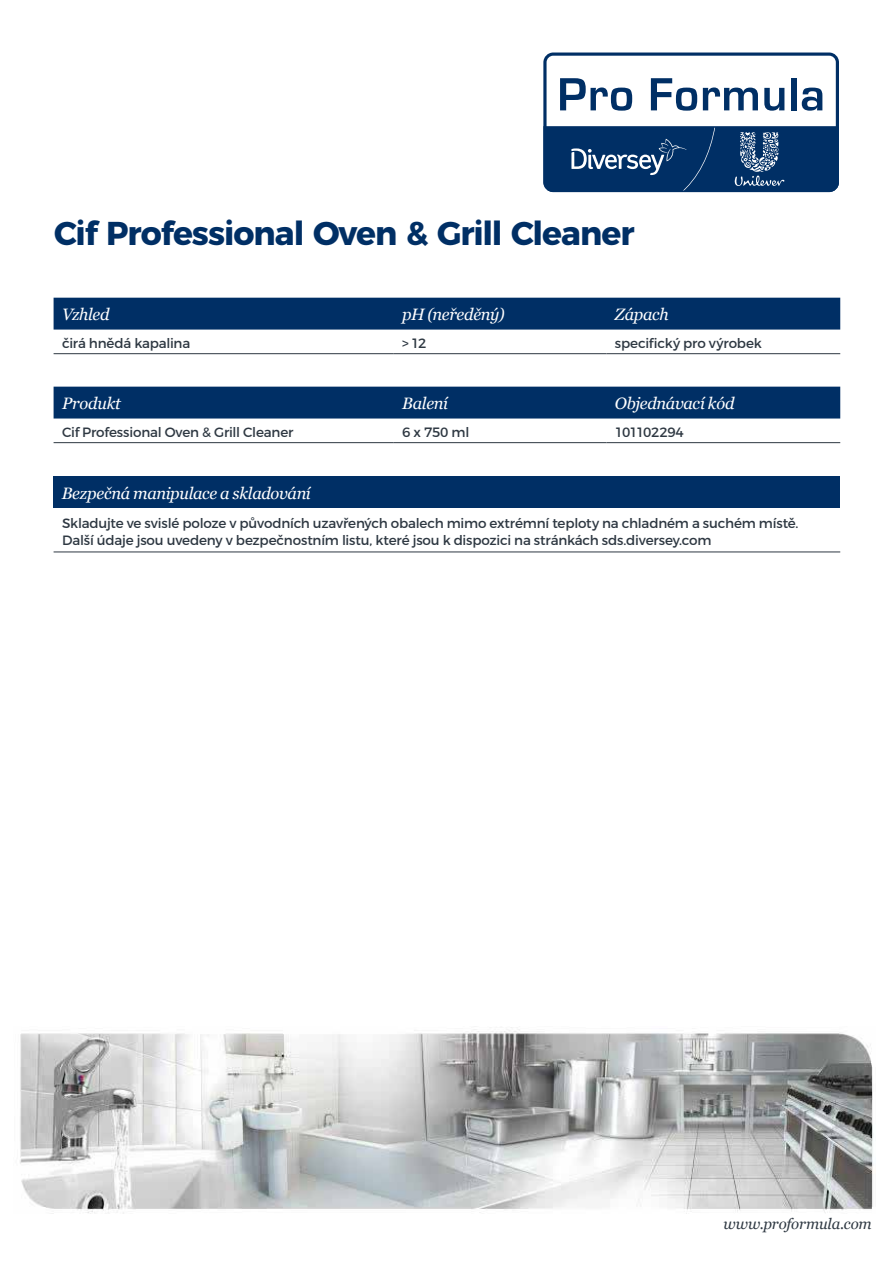
<style>
.page{position:relative;width:893px;height:1263px;background:#fff}
.page>*{position:absolute;margin:0;border:0;box-sizing:border-box;transform-origin:0 0}
.t1{font:700 33px "Montserrat";letter-spacing:-.03em;color:#002f65}
.t2{font:italic 16.5px "Georgia";letter-spacing:-.02em;color:#fff}
.t3{font:italic 15px "Georgia";letter-spacing:-.01em;color:#2e3842}
.t4{font:13.5px/16.5px "Montserrat";letter-spacing:-.015em;color:#2e3842}
.t5{font:13.5px "Montserrat";letter-spacing:-.045em;color:#2e3842}
</style>
<div class="page">
<img style="left:20px;top:1027px;width:854px;height:186px">
<svg style="left:543px;top:53px;width:296px;height:139px"></svg>
<div style="left:54px;top:387px;width:786px;height:31px;background:#002f65"></div>
<hr style="left:54px;top:442px;width:340px;height:1px;background:#2e3842">
<hr style="left:394px;top:442px;width:212px;height:1px;background:#2e3842">
<hr style="left:606px;top:442px;width:234px;height:1px;background:#2e3842">
<div style="left:54px;top:298px;width:786px;height:32px;background:#002f65"></div>
<hr style="left:54px;top:353px;width:340px;height:1px;background:#2e3842">
<hr style="left:394px;top:353px;width:212px;height:1px;background:#2e3842">
<hr style="left:606px;top:353px;width:234px;height:1px;background:#2e3842">
<div style="left:54px;top:476px;width:786px;height:31px;background:#002f65"></div>
<hr style="left:54px;top:552px;width:786px;height:1px;background:#2e3842">
<h1 class="t1" style="left:54px;top:206px;width:582px">Cif Professional Oven &amp; Grill Cleaner</h1>
<p class="t2" style="left:62px;top:302px;width:49px">Vzhled</p>
<p class="t2" style="left:402px;top:302px;width:104px">pH (neředěný)</p>
<p class="t2" style="left:615px;top:302px;width:55px">Zápach</p>
<p class="t4" style="left:62px;top:334px;width:130px">čirá hnědá kapalina</p>
<p class="t4" style="left:402px;top:334px;width:26px">&gt; 12</p>
<p class="t4" style="left:615px;top:334px;width:148px">specifický pro výrobek</p>
<p class="t2" style="left:62px;top:391px;width:60px">Produkt</p>
<p class="t2" style="left:402px;top:391px;width:47px">Balení</p>
<p class="t2" style="left:615px;top:391px;width:121px">Objednávací kód</p>
<p class="t4" style="left:62px;top:423px;width:233px">Cif Professional Oven &amp; Grill Cleaner</p>
<p class="t4" style="left:402px;top:423px;width:69px">6 x 750 ml</p>
<p class="t5" style="left:615px;top:421px;width:70px">101102294</p>
<p class="t2" style="left:62px;top:481px;width:251px">Bezpečná manipulace a skladování</p>
<p class="t4" style="left:62px;top:514px;width:738px">Skladujte ve svislé poloze v původních uzavřených obalech mimo extrémní teploty na chladném a suchém místě.<br>Další údaje jsou uvedeny v bezpečnostním listu, které jsou k dispozici na stránkách sds.diversey.com</p>
<p class="t3" style="left:723px;top:1213px;width:150px">www.proformula.com</p>
</div>
